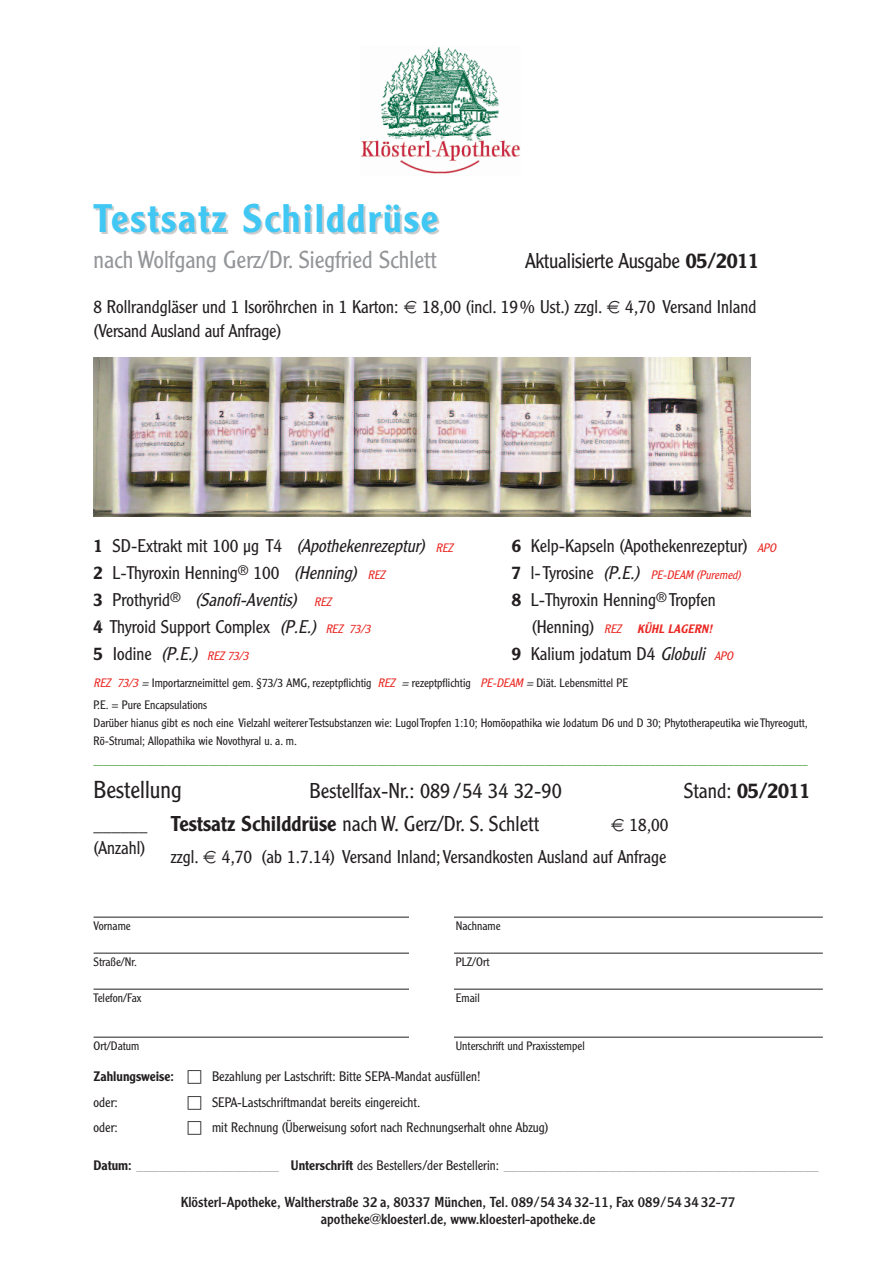
<style>
.page{position:relative;width:893px;height:1263px;background:#fff}
.page>*{position:absolute;margin:0;border:0;box-sizing:border-box;transform-origin:0 0}
.t1{font:500 39px "Clearface Gothic LH";letter-spacing:.05em;color:#40c7f4}
.t2{font:300 24px "Clearface Gothic LH";color:#939598}
.t3{font:300 24px "Clearface Gothic LH";color:#231f20}
.t4{font:300 21px "Clearface Gothic LH";color:#231f20}
.t5{font:500 21px "Clearface Gothic LH";letter-spacing:-.01em;color:#231f20}
.t6{font:300 18px/24px "Clearface Gothic LH";color:#231f20}
.t7{font:italic 300 18px "Clearface Gothic LH";color:#231f20}
.t8{font:300 15px "Clearface Gothic LH";color:#a8a9ad}
.t9{font:14.25px/17.1px "Clearface Gothic LH";color:#231f20;text-align:center}
.t10{font:300 13.5px "Clearface Gothic LH";color:#231f20}
.t11{font:500 13.5px "Clearface Gothic LH";color:#231f20}
.t12{font:300 12px/22.2px "Clearface Gothic LH";color:#231f20}
.t13{font:italic 300 12px "Clearface Gothic LH";color:#ea2924}
.t14{font:italic 500 12px "Clearface Gothic LH";letter-spacing:.015em;color:#ea2924}
.t15{font:300 10.5px "Clearface Gothic LH";color:#4b9c40}
.s1{font-weight:500}
.s2{font-family:"Euro Logo";font-weight:400}
.s3{font-style:italic}
.s4{font-style:italic;font-size:12px;color:#ea2924}
.s5{font-weight:500;font-style:normal;font-size:18px;color:#231f20}
.s6{font-style:normal;font-size:18px;color:#231f20}
.s7{font-size:18px;color:#231f20}
.s8{font-weight:500;font-style:normal}
.s9{font-style:normal}
.s10{font-size:12px;color:#ea2924}
.s11{font-weight:300;font-style:normal;font-size:18px;color:#231f20}
.s12{font-weight:300}
.s13{font-style:italic;color:#ea2924}
.s14{font-size:18px}
.s15{font-weight:500;font-size:13.5px;color:#231f20}
.s16{font-size:13.5px;color:#231f20}
</style>
<div class="page">
<img style="left:361px;top:47px;width:159px;height:127px">
<hr style="left:94px;top:917px;width:729px;height:1px;background:#231f20">
<hr style="left:94px;top:953px;width:729px;height:1px;background:#231f20">
<hr style="left:94px;top:989px;width:729px;height:1px;background:#231f20">
<hr style="left:94px;top:1037px;width:729px;height:1px;background:#231f20">
<div style="left:409px;top:911px;width:45px;height:140px;background:#fff"></div>
<img style="left:94px;top:357px;width:657px;height:159px">
<h1 class="t1" style="left:94px;top:204px;width:346px">Testsatz Schilddrüse</h1>
<h2 class="t2" style="left:94px;top:251px;width:345px">nach Wolfgang Gerz/Dr. Siegfried Schlett</h2>
<h3 class="t4" style="left:526px;top:253px;width:235px">Aktualisierte Ausgabe <span class="s1">05/2011</span></h3>
<h3 class="t6" style="left:94px;top:296px;width:664px">8 Rollrandgläser und 1 Isoröhrchen in 1 Karton: <span class="s2">t</span> 18,00 (incl. 19% Ust.) zzgl. <span class="s2">t</span> 4,70 Versand Inland (Versand Ausland auf Anfrage)</h3>
<h3 class="t6" style="left:94px;top:535px;width:363px"><span class="s1">1</span> SD-Extrakt mit 100 µg T4 <span class="s3">(Apothekenrezeptur)</span> <span class="s4">REZ</span></h3>
<h3 class="t6" style="left:512px;top:535px;width:268px"><span class="s1">6</span> Kelp-Kapseln (Apothekenrezeptur) <span class="s4">APO</span></h3>
<h3 class="t6" style="left:94px;top:562px;width:295px"><span class="s1">2</span> L-Thyroxin Henning<sup>®</sup> 100 <span class="s3">(Henning)</span> <span class="s4">REZ</span></h3>
<p class="t13" style="left:512px;top:570px;width:231px"><span class="s5">7</span> <span class="s6">l- Tyrosine</span> <span class="s7">(P.E.)</span> PE-DEAM (Puremed)</p>
<h3 class="t7" style="left:94px;top:593px;width:242px"><span class="s8">3</span> <span class="s9">Prothyrid</span><sup>®</sup> (Sanofi-Aventis) <span class="s10">REZ</span></h3>
<h3 class="t6" style="left:512px;top:589px;width:205px"><span class="s1">8</span> L-Thyroxin Henning<sup>®</sup> Tropfen</h3>
<h3 class="t6" style="left:94px;top:616px;width:281px"><span class="s1">4</span> Thyroid Support Complex <span class="s3">(P.E.)</span> <span class="s4">REZ 73/3</span></h3>
<p class="t14" style="left:532px;top:624px;width:184px"><span class="s11">(Henning)</span> <span class="s12">REZ</span> KÜHL LAGERN!</p>
<p class="t13" style="left:94px;top:651px;width:159px"><span class="s5">5</span> <span class="s6">Iodine</span> <span class="s7">(P.E.)</span> REZ73/3</p>
<h3 class="t6" style="left:512px;top:643px;width:225px"><span class="s1">9</span> Kalium jodatum D4 <span class="s3">Globuli</span> <span class="s4">APO</span></h3>
<p class="t12" style="left:94px;top:673px;width:536px"><span class="s13">REZ 73/3</span><span class="s3">=</span>Importarzneimittel gem. §73/3 AMG, rezeptpflichtig <span class="s13">REZ</span> <span class="s3">=</span>rezeptpflichtig <span class="s13">PE-DEAM</span><span class="s3">=</span>Diät. Lebensmittel PE<br>P.E. = Pure Encapsulations</p>
<p class="t12" style="left:94px;top:715px;width:716px;line-height:18px">Darüber hianus gibt es noch eine Vielzahl weiterer Testsubstanzen wie: Lugol Tropfen 1:10; Homöopathika wie Jodatum D6 und D 30; Phytotherapeutika wie Thyreogutt,<br>Rö-Strumal; Allopathika wie Novothyral u. a. m.</p>
<p class="t15" style="left:94px;top:760px;width:715px">—————————————————————————————————————————————––––––––––––––––––––––––––––––––––––––––––—––</p>
<h2 class="t3" style="left:94px;top:781px;width:90px">Bestellung</h2>
<h3 class="t4" style="left:310px;top:783px;width:254px">Bestellfax-Nr.: 089 /54 34 32-90</h3>
<h3 class="t5" style="left:684px;top:783px;width:128px"><span class="s12">Stand:</span> 05/2011</h3>
<h3 class="t4" style="left:94px;top:816px;width:447px"><span class="s14">______</span> <span class="s1">Testsatz Schilddrüse</span> nach W. Gerz/Dr. S. Schlett</h3>
<h3 class="t6" style="left:611px;top:814px;width:59px"><span class="s2">t</span> 18,00</h3>
<h3 class="t6" style="left:94px;top:837px;width:53px">(Anzahl)</h3>
<h3 class="t6" style="left:171px;top:846px;width:497px">zzgl. <span class="s2">t</span> 4,70 (ab 1.7.14) Versand Inland;Versandkosten Ausland auf Anfrage</h3>
<p class="t12" style="left:94px;top:915px;width:39px">Vorname</p>
<p class="t12" style="left:456px;top:915px;width:46px">Nachname</p>
<p class="t12" style="left:94px;top:951px;width:45px">Straße/Nr.</p>
<p class="t12" style="left:456px;top:951px;width:35px">PLZ/Ort</p>
<p class="t12" style="left:94px;top:987px;width:49px">Telefon/Fax</p>
<p class="t12" style="left:456px;top:987px;width:25px">Email</p>
<p class="t12" style="left:94px;top:1035px;width:47px">Ort/Datum</p>
<p class="t12" style="left:456px;top:1035px;width:131px">Unterschrift und Praxisstempel</p>
<p class="t11" style="left:94px;top:1072px;width:82px">Zahlungsweise:</p>
<p class="t10" style="left:212px;top:1072px;width:270px">Bezahlung per Lastschrift: Bitte SEPA-Mandat ausfüllen!</p>
<p class="t10" style="left:94px;top:1097px;width:26px">oder:</p>
<p class="t10" style="left:212px;top:1097px;width:210px">SEPA-Lastschriftmandat bereits eingereicht.</p>
<p class="t10" style="left:94px;top:1123px;width:26px">oder:</p>
<p class="t10" style="left:212px;top:1123px;width:338px">mit Rechnung (Überweisung sofort nach Rechnungserhalt ohne Abzug)</p>
<p class="t8" style="left:94px;top:1159px;width:727px"><span class="s15">Datum:</span> ___________________ <span class="s15">Unterschrift</span> <span class="s16">des Bestellers/der Bestellerin:</span> __________________________________________</p>
<p class="t9" style="left:181px;top:1195px;width:556px">Klösterl-Apotheke, Waltherstraße 32 a, 80337 München, Tel. 089/54 34 32-11, Fax 089/54 34 32-77 apotheke@kloesterl.de, www.kloesterl-apotheke.de</p>
</div>
